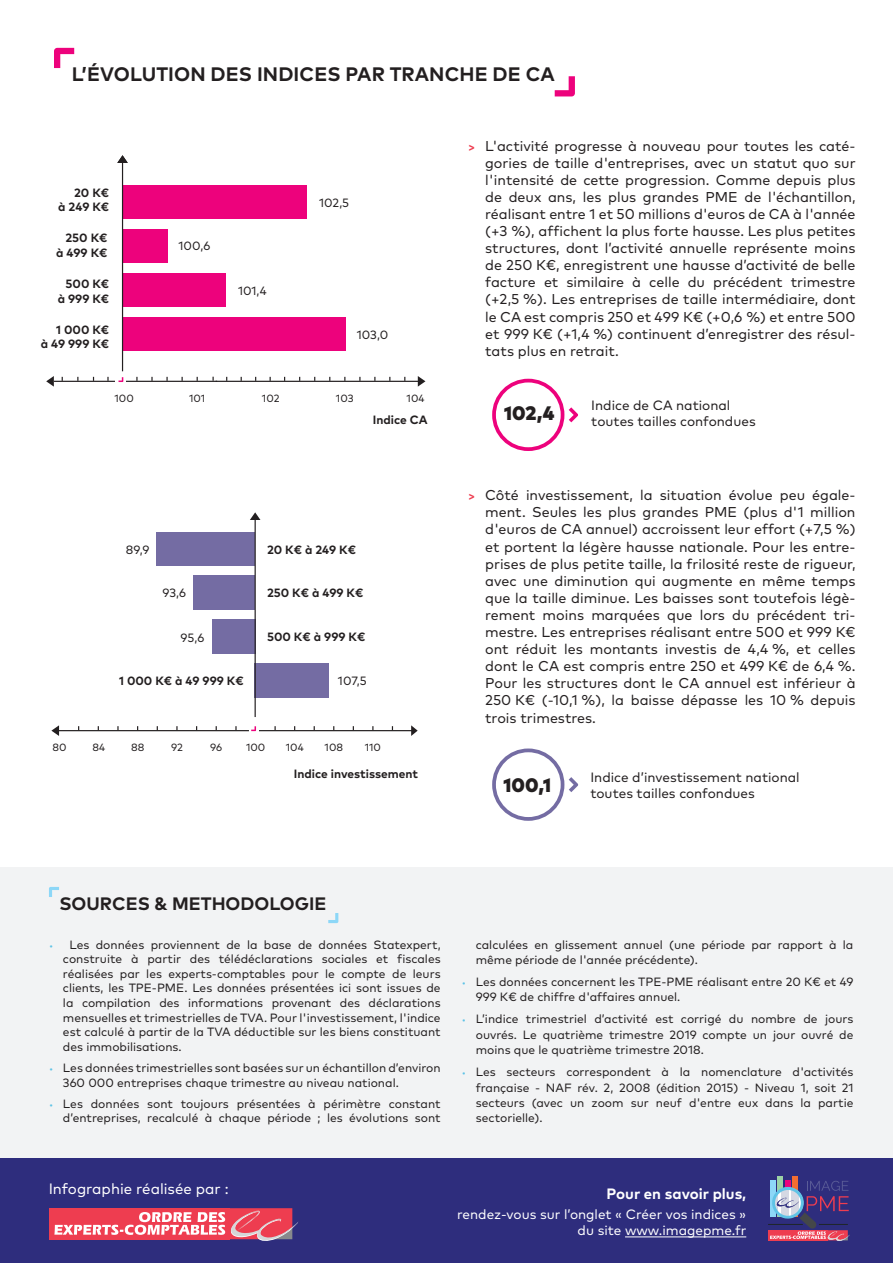
<style>
.page{position:relative;width:893px;height:1263px;background:#fff}
.page>*{position:absolute;margin:0;border:0;box-sizing:border-box;transform-origin:0 0}
.t1{font:700 19.5px "Mark Pro";letter-spacing:.005em;color:#231f20}
.t2{font:900 19.5px "Mark Pro";color:#231f20}
.t3{font:700 18px "Mark Pro";color:#231f20}
.t4{font:15px "Mark Pro";color:#fff}
.t5{font:700 15px "Mark Pro";color:#fff}
.t6{font:14.25px/17.1px "Mark Pro";color:#231f20;text-align:justify}
.t7{font:13.5px/16.2px "Mark Pro";color:#231f20}
.t8{font:13.5px/16.2px "Mark Pro";color:#fff;text-align:right}
.t9{font:12px/14.7px "Mark Pro";color:#231f20;text-align:justify}
.t10{font:700 12px/14.4px "Mark Pro";color:#231f20;text-align:right}
.t11{font:10.5px "Mark Pro";color:#231f20}
.s1{font-weight:700;font-size:12px;color:#ee3d50}
.s2{font-size:9.75px;color:#5fc3e6}
</style>
<div class="page">
<div style="left:0;top:867px;width:893px;height:360px;background:#f2f3f4"></div>
<div style="left:0;top:1159px;width:893px;height:104px;background:#2e2d7d"></div>
<div style="left:770px;top:1180px;width:5px;height:37px;background:#8dd7f7"></div>
<div style="left:777px;top:1176px;width:6px;height:41px;background:#9bd2a5"></div>
<div style="left:792px;top:1176px;width:6px;height:41px;background:#f36e31"></div>
<div style="left:785px;top:1180px;width:6px;height:37px;background:#ed027c"></div>
<hr style="left:768px;top:1224px;width:35px;height:1px;background:#1f262a">
<div style="left:768px;top:1230px;width:59px;height:10px;background:#ee3d50"></div>
<svg style="left:770px;top:1181px;width:80px;height:60px"></svg>
<div style="left:49px;top:1208px;width:181px;height:31px;background:#ee3d50"></div>
<svg style="left:54px;top:1208px;width:244px;height:33px"></svg>
<svg style="left:555px;top:76px;width:20px;height:20px"></svg>
<svg style="left:54px;top:48px;width:20px;height:20px"></svg>
<svg style="left:328px;top:913px;width:10px;height:10px"></svg>
<svg style="left:49px;top:887px;width:10px;height:10px"></svg>
<div style="left:122px;top:186px;width:185px;height:33px;background:#ed027c"></div>
<div style="left:122px;top:230px;width:45px;height:33px;background:#ed027c"></div>
<div style="left:123px;top:273px;width:103px;height:34px;background:#ed027c"></div>
<div style="left:123px;top:317px;width:222px;height:33px;background:#ed027c"></div>
<hr style="left:216px;top:381px;width:204px;height:1px;background:#231f20">
<svg style="left:117px;top:155px;width:11px;height:8px"></svg>
<hr style="left:122px;top:159px;width:1px;height:212px;background:#231f20">
<svg style="left:569px;top:407px;width:9px;height:15px"></svg>
<div style="left:492px;top:379px;width:72px;height:72px;border:4px solid #ed027c;border-radius:50%"></div>
<svg style="left:569px;top:777px;width:9px;height:15px"></svg>
<div style="left:492px;top:748px;width:72px;height:73px;border:4px solid #746ca3;border-radius:50%"></div>
<hr style="left:54px;top:381px;width:163px;height:1px;background:#231f20">
<svg style="left:46px;top:376px;width:8px;height:11px"></svg>
<svg style="left:418px;top:376px;width:7px;height:11px"></svg>
<div style="left:116px;top:373px;width:10px;height:11px;background:#fff"></div>
<svg style="left:118px;top:377px;width:5px;height:5px"></svg>
<hr style="left:56px;top:730px;width:193px;height:1px;background:#231f20">
<svg style="left:51px;top:725px;width:8px;height:11px"></svg>
<hr style="left:250px;top:730px;width:164px;height:1px;background:#231f20">
<svg style="left:411px;top:725px;width:7px;height:11px"></svg>
<div style="left:156px;top:532px;width:99px;height:34px;background:#746ca3"></div>
<div style="left:193px;top:575px;width:62px;height:35px;background:#746ca3"></div>
<div style="left:213px;top:619px;width:43px;height:35px;background:#746ca3"></div>
<div style="left:255px;top:663px;width:74px;height:35px;background:#746ca3"></div>
<hr style="left:255px;top:515px;width:1px;height:202px;background:#231f20">
<svg style="left:250px;top:512px;width:10px;height:8px"></svg>
<div style="left:249px;top:723px;width:9px;height:11px;background:#fff"></div>
<svg style="left:251px;top:726px;width:5px;height:5px"></svg>
<hr style="left:625px;top:1236px;width:121px;height:1px;background:#fff">
<h1 class="t1" style="left:72px;top:59px;width:484px">L’ÉVOLUTION DES INDICES PAR TRANCHE DE CA</h1>
<p class="t10" style="left:58px;top:184px;width:53px">20 K€<br>à 249 K€</p>
<p class="t10" style="left:56px;top:230px;width:53px">250 K€ à 499 K€</p>
<p class="t10" style="left:58px;top:276px;width:53px">500 K€ à 999 K€</p>
<p class="t10" style="left:41px;top:321px;width:70px">1 000 K€<br>à 49 999 K€</p>
<p class="t9" style="left:179px;top:237px;width:33px">100,6</p>
<p class="t9" style="left:238px;top:283px;width:30px">101,4</p>
<p class="t9" style="left:319px;top:195px;width:32px">102,5</p>
<p class="t9" style="left:357px;top:326px;width:33px">103,0</p>
<p class="t11" style="left:115px;top:391px;width:21px">100</p>
<p class="t11" style="left:189px;top:391px;width:18px">101</p>
<p class="t11" style="left:262px;top:391px;width:19px">102</p>
<p class="t11" style="left:336px;top:391px;width:19px">103</p>
<p class="t11" style="left:407px;top:391px;width:19px">104</p>
<p class="t10" style="left:373px;top:412px;width:56px">Indice CA</p>
<p class="t9" style="left:126px;top:541px;width:25px">89,9</p>
<p class="t10" style="left:267px;top:541px;width:91px">20 K€ à 249 K€</p>
<p class="t9" style="left:163px;top:585px;width:25px">93,6</p>
<p class="t10" style="left:267px;top:585px;width:98px">250 K€ à 499 K€</p>
<p class="t9" style="left:181px;top:629px;width:25px">95,6</p>
<p class="t10" style="left:267px;top:629px;width:100px">500 K€ à 999 K€</p>
<p class="t10" style="left:119px;top:672px;width:126px">1 000 K€ à 49 999 K€</p>
<p class="t9" style="left:338px;top:672px;width:30px">107,5</p>
<p class="t11" style="left:53px;top:740px;width:16px">80</p>
<p class="t11" style="left:93px;top:740px;width:14px">84</p>
<p class="t11" style="left:131px;top:740px;width:15px">88</p>
<p class="t11" style="left:171px;top:740px;width:13px">92</p>
<p class="t11" style="left:210px;top:740px;width:14px">96</p>
<p class="t11" style="left:246px;top:740px;width:21px">100</p>
<p class="t11" style="left:286px;top:740px;width:19px">104</p>
<p class="t11" style="left:325px;top:740px;width:20px">108</p>
<p class="t11" style="left:365px;top:740px;width:18px">110</p>
<p class="t10" style="left:294px;top:766px;width:126px">Indice investissement</p>
<p class="t6" style="left:485px;top:136px;width:372px;text-indent:-17px"><span class="s1">&gt;</span> L'activité progresse à nouveau pour toutes les caté&shy;gories de taille d'entreprises, avec un statut quo sur l'intensité de cette progression. Comme depuis plus de deux ans, les plus grandes PME de l'échantillon, réalisant entre 1 et 50 millions d'euros de CA à l'année (+3 %), affichent la plus forte hausse. Les plus petites structures, dont l’activité annuelle représente moins de 250 K€, enregistrent une hausse d’activité de belle facture et similaire à celle du précédent trimestre (+2,5 %). Les entreprises de taille intermédiaire, dont le CA est compris 250 et 499 K€ (+0,6 %) et entre 500 et 999 K€ (+1,4 %) continuent d’enregistrer des résul&shy;tats plus en retrait.</p>
<h1 class="t2" style="left:504px;top:398px;width:51px">102,4</h1>
<p class="t7" style="left:591px;top:396px;width:166px">Indice de CA national toutes tailles confondues</p>
<p class="t6" style="left:485px;top:485px;width:372px;text-indent:-17px"><span class="s1">&gt;</span> Côté investissement, la situation évolue peu égale&shy;ment. Seules les plus grandes PME (plus d'1 million d'euros de CA annuel) accroissent leur effort (+7,5 %) et portent la légère hausse nationale. Pour les entre&shy;prises de plus petite taille, la frilosité reste de rigueur, avec une diminution qui augmente en même temps que la taille diminue. Les baisses sont toutefois légè&shy;rement moins marquées que lors du précédent tri&shy;mestre. Les entreprises réalisant entre 500 et 999 K€ ont réduit les montants investis de 4,4 %, et celles dont le CA est compris entre 250 et 499 K€ de 6,4 %.<br>Pour les structures dont le CA annuel est inférieur à 250 K€ (-10,1 %), la baisse dépasse les 10 % depuis trois trimestres.</p>
<h1 class="t2" style="left:504px;top:770px;width:49px">100,1</h1>
<p class="t7" style="left:590px;top:768px;width:211px">Indice d’investissement national toutes tailles confondues</p>
<p class="t3" style="left:60px;top:890px;width:268px">SOURCES &amp; METHODOLOGIE</p>
<p class="t9" style="left:63px;top:936px;width:379px;text-indent:-14px"><span class="s2">•</span> Les données proviennent de la base de données Statexpert, construite à partir des télédéclarations sociales et fiscales réalisées par les experts-comptables pour le compte de leurs clients, les TPE-PME. Les données présentées ici sont issues de la compilation des informations provenant des déclarations mensuelles et trimestrielles de TVA. Pour l'investissement, l'indice est calculé à partir de la TVA déductible sur les biens constituant des immobilisations.</p>
<p class="t9" style="left:63px;top:1059px;width:379px;text-indent:-14px"><span class="s2">•</span> Les données trimestrielles sont basées sur un échantillon d’environ<br>360 000 entreprises chaque trimestre au niveau national.</p>
<p class="t9" style="left:49px;top:1095px;width:393px;text-align:right"><span class="s2">•</span> Les données sont toujours présentées à périmètre constant d’entreprises, recalculé à chaque période ; les évolutions sont</p>
<p class="t9" style="left:476px;top:935px;width:379px;line-height:15.5px">calculées en glissement annuel (une période par rapport à la même période de l'année précédente).</p>
<p class="t9" style="left:476px;top:973px;width:379px;line-height:15.5px;text-indent:-14px"><span class="s2">•</span> Les données concernent les TPE-PME réalisant entre 20 K€ et 49<br>999 K€ de chiffre d'affaires annuel.</p>
<p class="t9" style="left:476px;top:1010px;width:379px;line-height:15.5px;text-indent:-14px"><span class="s2">•</span> L’indice trimestriel d’activité est corrigé du nombre de jours ouvrés. Le quatrième trimestre 2019 compte un jour ouvré de moins que le quatrième trimestre 2018.</p>
<p class="t9" style="left:476px;top:1063px;width:379px;line-height:15.5px;text-indent:-14px"><span class="s2">•</span> Les secteurs correspondent à la nomenclature d'activités française - NAF rév. 2, 2008 (édition 2015) - Niveau 1, soit 21 secteurs (avec un zoom sur neuf d'entre eux dans la partie sectorielle).</p>
<p class="t4" style="left:49px;top:1177px;width:182px">Infographie réalisée par :</p>
<p class="t5" style="left:607px;top:1182px;width:141px">Pour en savoir plus,</p>
<p class="t8" style="left:457px;top:1205px;width:291px">rendez-vous sur l’onglet « Créer vos indices » du site www.imagepme.fr</p>
</div>
